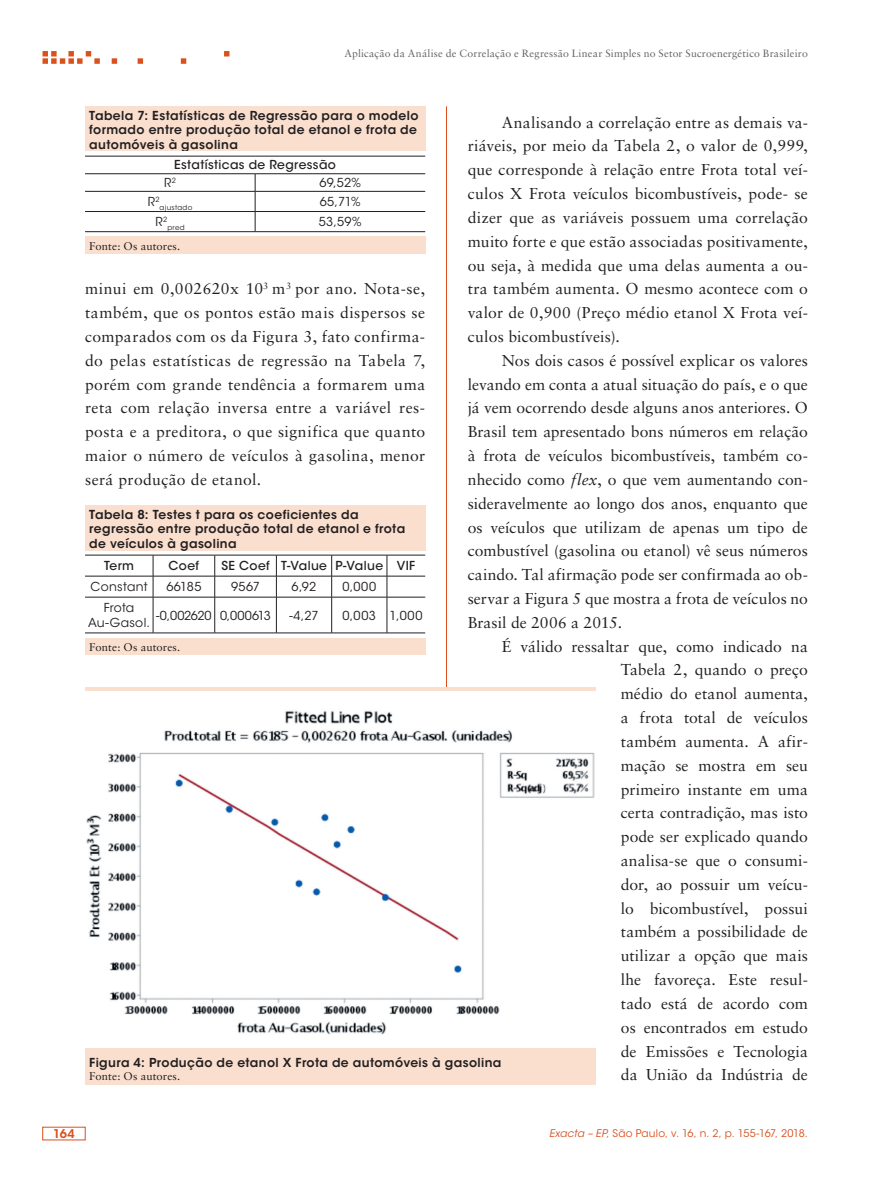
<style>
.page{position:relative;width:893px;height:1191px;background:#fff}
.page>*{position:absolute;margin:0;border:0;box-sizing:border-box;transform-origin:0 0}
.ex_Normal{font:15.75px/23.9px "Sabon LT Std";letter-spacing:.01em;color:#231f20;text-align:justify}
.ex_Tabela_-_titulo{font:600 12.3px/14.7px "ITC Avant Garde Std";letter-spacing:.03em;color:#231f20;text-align:justify}
.t1{font:12.3px/14.7px "ITC Avant Garde Std";letter-spacing:.025em;color:#231f20;text-align:center}
.t2{font:500 12.3px/17.5px "ITC Avant Garde Std";letter-spacing:.03em;color:#231f20}
.t3{font:12.3px "ITC Avant Garde Std";letter-spacing:-.01em;color:#231f20}
.t4{font:600 12px "ITC Avant Garde Std";color:#da511d}
.ex_Tabela_-_nota{font:11.25px "Sabon LT Std";letter-spacing:.01em;color:#231f20}
.t5{font:10.5px "Sabon LT Std";letter-spacing:.02em;color:#636366}
.t6{font:10.5px "ITC Avant Garde Std";letter-spacing:.015em;color:#da511d}
.t7{font:7.2px "ITC Avant Garde Std";letter-spacing:.04em;color:#231f20}
.s1{font-weight:400}
.s2{font-style:italic}
</style>
<div class="page">
<hr style="left:446px;top:106px;width:1px;height:978px;background:#da511d">
<svg style="left:43px;top:51px;width:186px;height:13px"></svg>
<div style="left:85px;top:106px;width:340px;height:148px;background:#fadfce"></div>
<div style="left:85px;top:152px;width:340px;height:84px;background:#fff"></div>
<hr style="left:85px;top:156px;width:170px;height:1px;background:#231f20">
<hr style="left:255px;top:156px;width:170px;height:1px;background:#231f20">
<hr style="left:85px;top:173px;width:170px;height:1px;background:#231f20">
<hr style="left:255px;top:173px;width:170px;height:1px;background:#231f20">
<hr style="left:85px;top:191px;width:170px;height:1px;background:#231f20">
<hr style="left:255px;top:191px;width:170px;height:1px;background:#231f20">
<hr style="left:85px;top:211px;width:170px;height:1px;background:#231f20">
<hr style="left:255px;top:211px;width:170px;height:1px;background:#231f20">
<svg style="left:255px;top:174px;width:1px;height:57px"></svg>
<hr style="left:85px;top:231px;width:170px;height:1px;background:#231f20">
<hr style="left:255px;top:231px;width:170px;height:1px;background:#231f20">
<div style="left:85px;top:505px;width:340px;height:150px;background:#fadfce"></div>
<div style="left:85px;top:550px;width:340px;height:87px;background:#fff"></div>
<hr style="left:85px;top:555px;width:68px;height:1px;background:#231f20">
<hr style="left:153px;top:555px;width:62px;height:1px;background:#231f20">
<hr style="left:215px;top:555px;width:61px;height:1px;background:#231f20">
<hr style="left:276px;top:555px;width:56px;height:1px;background:#231f20">
<hr style="left:332px;top:555px;width:55px;height:1px;background:#231f20">
<hr style="left:387px;top:555px;width:38px;height:1px;background:#231f20">
<hr style="left:85px;top:576px;width:68px;height:1px;background:#231f20">
<hr style="left:153px;top:576px;width:62px;height:1px;background:#231f20">
<svg style="left:153px;top:555px;width:1px;height:42px"></svg>
<hr style="left:215px;top:576px;width:61px;height:1px;background:#231f20">
<svg style="left:214px;top:555px;width:1px;height:42px"></svg>
<hr style="left:276px;top:576px;width:56px;height:1px;background:#231f20">
<svg style="left:276px;top:555px;width:1px;height:42px"></svg>
<hr style="left:332px;top:576px;width:55px;height:1px;background:#231f20">
<svg style="left:331px;top:555px;width:1px;height:42px"></svg>
<hr style="left:387px;top:576px;width:38px;height:1px;background:#231f20">
<svg style="left:387px;top:555px;width:1px;height:42px"></svg>
<hr style="left:85px;top:597px;width:68px;height:1px;background:#231f20">
<hr style="left:153px;top:597px;width:62px;height:1px;background:#231f20">
<hr style="left:153px;top:597px;width:1px;height:36px;background:#231f20">
<hr style="left:215px;top:597px;width:61px;height:1px;background:#231f20">
<hr style="left:214px;top:597px;width:1px;height:36px;background:#231f20">
<hr style="left:276px;top:597px;width:56px;height:1px;background:#231f20">
<hr style="left:276px;top:597px;width:1px;height:36px;background:#231f20">
<hr style="left:332px;top:597px;width:55px;height:1px;background:#231f20">
<hr style="left:331px;top:597px;width:1px;height:36px;background:#231f20">
<hr style="left:387px;top:597px;width:38px;height:1px;background:#231f20">
<hr style="left:387px;top:597px;width:1px;height:36px;background:#231f20">
<hr style="left:85px;top:632px;width:68px;height:1px;background:#231f20">
<hr style="left:153px;top:632px;width:62px;height:1px;background:#231f20">
<hr style="left:215px;top:632px;width:61px;height:1px;background:#231f20">
<hr style="left:276px;top:632px;width:56px;height:1px;background:#231f20">
<hr style="left:332px;top:632px;width:55px;height:1px;background:#231f20">
<hr style="left:387px;top:632px;width:38px;height:1px;background:#231f20">
<div style="left:85px;top:687px;width:510px;height:397px;background:#fadfce"></div>
<div style="left:85px;top:691px;width:510px;height:356px;background:#fff"></div>
<img style="left:86px;top:711px;width:509px;height:324px">
<p class="t5" style="left:344px;top:47px;width:465px">Aplicação da Análise de Correlação e Regressão Linear Simples no Setor Sucroenergético Brasileiro</p>
<p class="ex_Tabela_-_titulo" style="left:89px;top:108px;width:331px">Tabela 7: Estatísticas de Regressão para o modelo formado entre produção total de etanol e frota de automóveis à gasolina</p>
<p class="t2" style="left:164px;top:156px;width:173px;text-indent:10px">Estatísticas de Regressão<br><span class="s1">R</span><sup>2</sup></p>
<p class="ex_Normal" style="left:468px;top:110px;width:342px;text-indent:34px">Analisando a correlação entre as demais va&shy;riáveis, por meio da Tabela 2, o valor de 0,999, que corresponde à relação entre Frota total veí&shy;culos X Frota veículos bicombustíveis, pode- se dizer que as variáveis possuem uma correlação muito forte e que estão associadas positivamente, ou seja, à medida que uma delas aumenta a ou&shy;tra também aumenta. O mesmo acontece com o valor de 0,900 (Preço médio etanol X Frota veí&shy;culos bicombustíveis).</p>
<p class="ex_Normal" style="left:468px;top:348px;width:342px;text-indent:34px">Nos dois casos é possível explicar os valores levando em conta a atual situação do país, e o que já vem ocorrendo desde alguns anos anteriores. O Brasil tem apresentado bons números em relação à frota de veículos bicombustíveis, também co&shy;nhecido como <span class="s2">flex</span>, o que vem aumentando con&shy;sideravelmente ao longo dos anos, enquanto que os veículos que utilizam de apenas um tipo de combustível (gasolina ou etanol) vê seus números caindo. Tal afirmação pode ser confirmada ao ob&shy;servar a Figura 5 que mostra a frota de veículos no Brasil de 2006 a 2015.</p>
<p class="ex_Normal" style="left:621px;top:634px;width:189px;text-indent:-119px">É válido ressaltar que, como indicado na Tabela 2, quando o preço médio do etanol aumenta, a frota total de veículos também aumenta. A afir&shy;mação se mostra em seu primeiro instante em uma certa contradição, mas isto pode ser explicado quando analisa-se que o consumi&shy;dor, ao possuir um veícu&shy;lo bicombustível, possui também a possibilidade de utilizar a opção que mais lhe favoreça. Este resul&shy;tado está de acordo com os encontrados em estudo de Emissões e Tecnologia da União da Indústria de</p>
<p class="t1" style="left:319px;top:175px;width:43px">69,52%</p>
<p class="t1" style="left:148px;top:194px;width:13px">R<sup>2</sup></p>
<p class="t1" style="left:320px;top:194px;width:42px">65,71%</p>
<p class="t7" style="left:160px;top:203px;width:34px">ajustado</p>
<p class="t1" style="left:155px;top:214px;width:13px">R<sup>2</sup></p>
<p class="t1" style="left:319px;top:214px;width:44px">53,59%</p>
<p class="t7" style="left:167px;top:223px;width:19px">pred</p>
<p class="ex_Tabela_-_nota" style="left:89px;top:239px;width:93px">Fonte: Os autores.</p>
<p class="ex_Normal" style="left:85px;top:277px;width:342px">minui em 0,002620x 10<sup>3</sup> m<sup>3</sup> por ano. Nota-se, também, que os pontos estão mais dispersos se comparados com os da Figura 3, fato confirma&shy;do pelas estatísticas de regressão na Tabela 7, porém com grande tendência a formarem uma reta com relação inversa entre a variável res&shy;posta e a preditora, o que significa que quanto maior o número de veículos à gasolina, menor será produção de etanol.</p>
<p class="ex_Tabela_-_titulo" style="left:89px;top:507px;width:317px;text-align:left">Tabela 8: Testes t para os coeficientes da regressão entre produção total de etanol e frota de veículos à gasolina</p>
<p class="t2" style="left:104px;top:557px;width:32px">Term</p>
<p class="t2" style="left:169px;top:557px;width:32px">Coef</p>
<p class="t2" style="left:221px;top:557px;width:196px">SE Coef T-Value P-Value VIF</p>
<p class="t1" style="left:90px;top:579px;width:59px">Constant</p>
<p class="t1" style="left:166px;top:579px;width:37px">66185</p>
<p class="t1" style="left:231px;top:579px;width:30px">9567</p>
<p class="t1" style="left:292px;top:579px;width:26px">6,92</p>
<p class="t1" style="left:342px;top:579px;width:35px">0,000</p>
<p class="t1" style="left:88px;top:600px;width:63px">Frota<br>Au-Gasol.</p>
<p class="t3" style="left:156px;top:607px;width:116px">-0,002620 0,000613</p>
<p class="t1" style="left:289px;top:608px;width:31px">-4,27</p>
<p class="t1" style="left:343px;top:608px;width:82px">0,003 1,000</p>
<p class="ex_Tabela_-_nota" style="left:89px;top:640px;width:93px">Fonte: Os autores.</p>
<p class="ex_Tabela_-_titulo" style="left:89px;top:1055px;width:414px">Figura 4: Produção de etanol X Frota de automóveis à gasolina</p>
<p class="ex_Tabela_-_nota" style="left:89px;top:1069px;width:93px">Fonte: Os autores.</p>
<p class="t4" style="left:53px;top:1126px;width:23px">164</p>
<p class="t6" style="left:549px;top:1127px;width:260px"><span class="s2">Exacta – EP</span>, São Paulo, v. 16, n. 2, p. 155-167, 2018.</p>
</div>
